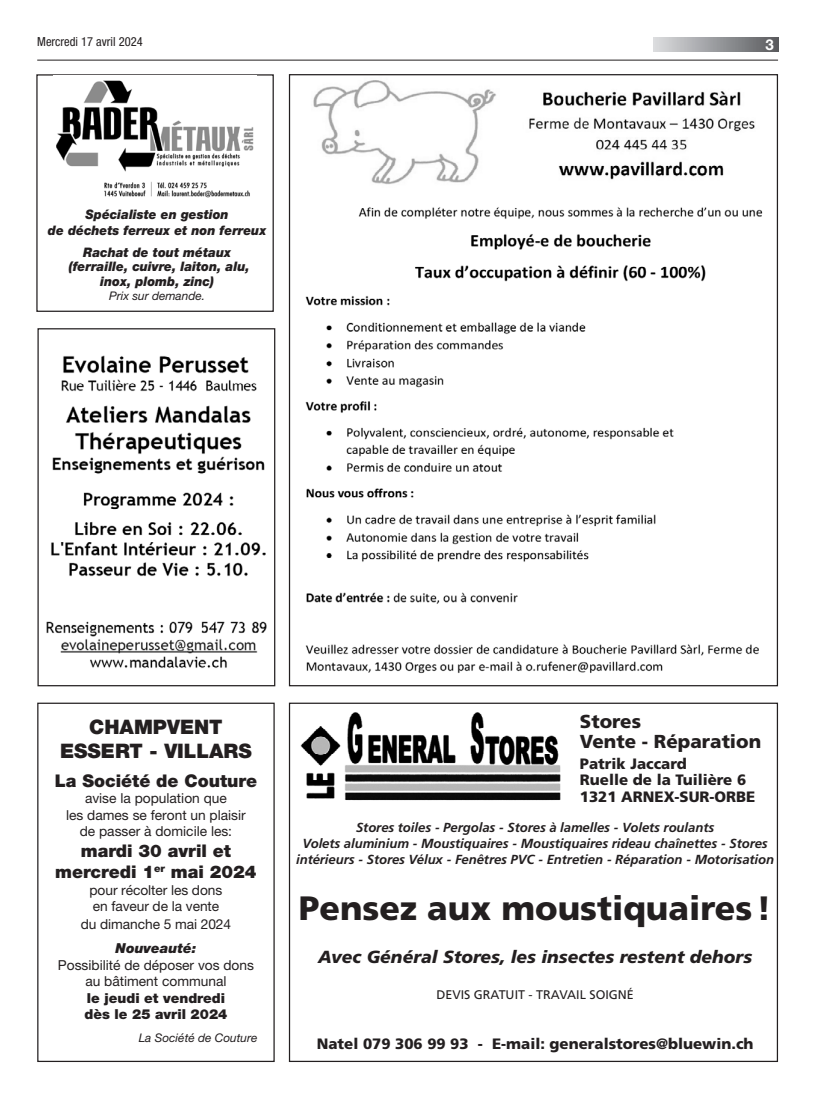
<style>
.page{position:relative;width:833px;height:1117px;background:#fff}
.page>*{position:absolute;margin:0;border:0;box-sizing:border-box;transform-origin:0 0}
.t1{font:900 33.75px "Frutiger LT Std";color:#231f20}
.t2{font:900 20px/24px "Helvetica Neue LT Pro";color:#231f20;text-align:center}
.t3{font:900 18.75px/20px "Frutiger LT Std";color:#231f20}
.t4{font:900 17.5px/21px "Helvetica Neue LT Pro";color:#231f20;text-align:center}
.t5{font:italic 900 17.5px "Frutiger LT Std";color:#231f20}
.t6{font:900 15px/16.9px "Frutiger LT Std";color:#231f20}
.t7{font:700 15px "Helvetica Neue LT Pro";color:#fff}
.t8{font:13.75px/16.5px "Helvetica Neue LT Pro";color:#231f20;text-align:center}
.t9{font:900 13.75px/16.5px "Helvetica Neue LT Pro";color:#231f20}
.t10{font:italic 900 13.75px "Helvetica Neue LT Pro";color:#231f20}
.t11{font:italic 700 13.12px/15.8px "Frutiger LT Std";letter-spacing:-.005em;color:#231f20;text-align:center}
.t12{font:italic 900 13.12px/14.4px "Helvetica Neue LT Pro";color:#231f20;text-align:center;scale:.95 1}
.t13{font:12.5px "Frutiger LT Std";color:#231f20}
.t14{font:condensed 12.5px "Helvetica Neue LT Pro";color:#231f20}
.t15{font:italic 11.88px "Helvetica Neue LT Pro";color:#231f20}
</style>
<div class="page">
<svg style="left:654px;top:37px;width:124px;height:14px;background:#9a9b9e"></svg>
<hr style="left:37px;top:60px;width:741px;height:1px;background:#231f20">
<img style="left:300px;top:712px;width:261px;height:89px">
<div style="left:36px;top:74px;width:238px;height:238px;border:1px solid #231f20"></div>
<img style="left:56px;top:80px;width:198px;height:118px">
<img style="left:305px;top:80px;width:458px;height:594px">
<div style="left:37px;top:702px;width:238px;height:359px;border:1px solid #231f20"></div>
<img style="left:46px;top:355px;width:221px;height:313px">
<div style="left:37px;top:328px;width:238px;height:358px;border:1px solid #231f20"></div>
<p class="t14" style="left:37px;top:34px;width:107px">Mercredi 17 avril 2024</p>
<p class="t7" style="left:765px;top:35px;width:10px">3</p>
<p class="t12" style="left:48px;top:205px;width:231px;line-height:16.5px">Spécialiste en gestion<br>de déchets ferreux et non ferreux</p>
<p class="t12" style="left:69px;top:245px;width:192px">Rachat de tout métaux (ferraille, cuivre, laiton, alu, inox, plomb, zinc)</p>
<p class="t15" style="left:109px;top:289px;width:97px">Prix sur demande.</p>
<h2 class="t2" style="left:60px;top:714px;width:193px">CHAMPVENT<br>ESSERT - VILLARS</h2>
<h3 class="t4" style="left:55px;top:769px;width:204px">La Société de Couture</h3>
<p class="t8" style="left:66px;top:789px;width:181px">avise la population que<br>les dames se feront un plaisir de passer à domicile les:</p>
<h3 class="t4" style="left:55px;top:840px;width:203px">mardi 30 avril et mercredi 1<sup>er</sup> mai 2024</h3>
<p class="t8" style="left:90px;top:881px;width:134px;text-align:left">pour récolter les dons en faveur de la vente</p>
<p class="t8" style="left:81px;top:915px;width:152px">du dimanche 5 mai 2024</p>
<p class="t10" style="left:116px;top:939px;width:82px">Nouveauté:</p>
<p class="t8" style="left:58px;top:956px;width:198px">Possibilité de déposer vos dons au bâtiment communal</p>
<p class="t9" style="left:85px;top:989px;width:144px">le jeudi et vendredi dès le 25 avril 2024</p>
<p class="t15" style="left:139px;top:1030px;width:120px">La Société de Couture</p>
<h3 class="t3" style="left:580px;top:711px;width:183px">Stores<br>Vente - Réparation</h3>
<p class="t6" style="left:580px;top:754px;width:177px">Patrik Jaccard<br>Ruelle de la Tuilière 6<br>1321 ARNEX-SUR-ORBE</p>
<p class="t11" style="left:296px;top:819px;width:479px">Stores toiles - Pergolas - Stores à lamelles - Volets roulants<br>Volets aluminium - Moustiquaires - Moustiquaires rideau chaînettes - Stores intérieurs - Stores Vélux - Fenêtres PVC - Entretien - Réparation - Motorisation</p>
<h1 class="t1" style="left:299px;top:888px;width:474px">Pensez aux moustiquaires!</h1>
<h3 class="t5" style="left:318px;top:946px;width:435px">Avec Général Stores, les insectes restent dehors</h3>
<p class="t13" style="left:436px;top:987px;width:199px">DEVIS GRATUIT - TRAVAIL SOIGNÉ</p>
<p class="t6" style="left:317px;top:1034px;width:438px">Natel 079 306 99 93 - E-mail: generalstores@bluewin.ch</p>
</div>
